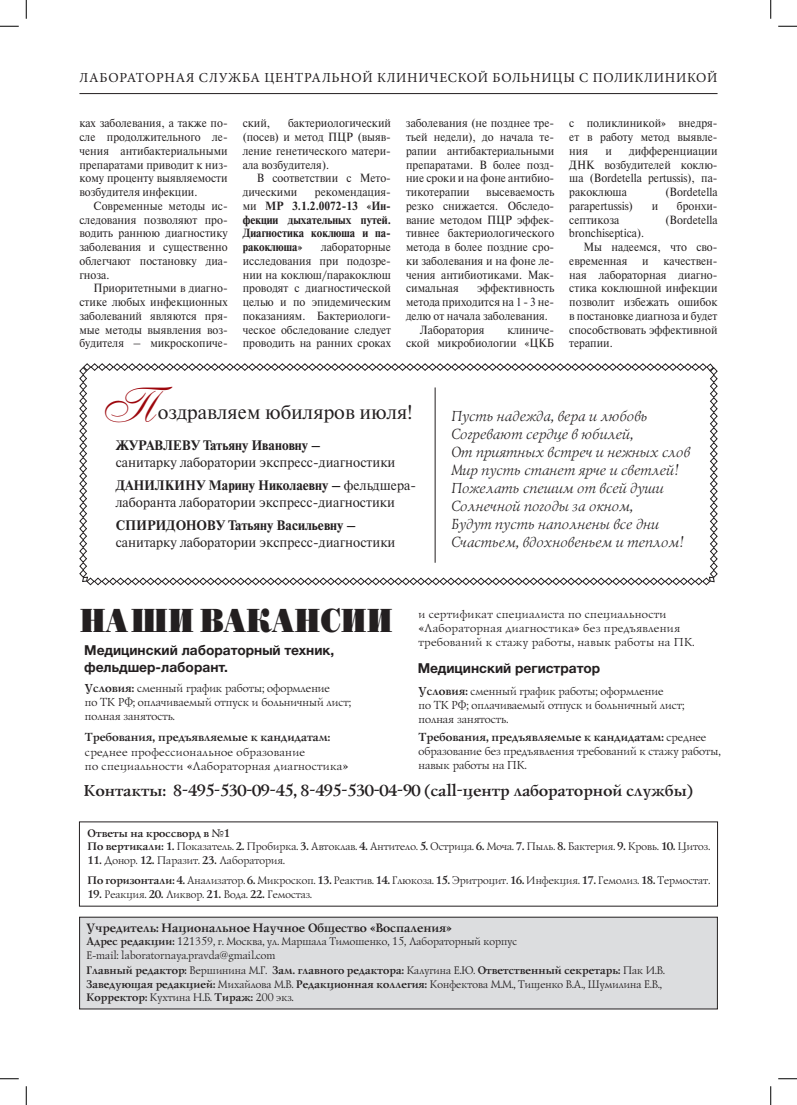
<style>
.page{position:relative;width:797px;height:1105px;background:#fff}
.page>*{position:absolute;margin:0;border:0;box-sizing:border-box;transform-origin:0 0}
.t1{font:49.75px "Anastasia Script C";color:#9d070d}
.t2{font:33px "Standard Poster C";letter-spacing:-.025em;color:#231f20;scale:.85 1}
.t3{font:20px "Newton C";color:#231f20}
.t4{font:700 16.25px "Lazurski C";color:#231f20}
.t5{font:italic 15px/18px "Lazurski C";color:#231f20}
.t6{font:13.75px/23.6px "Newton C";color:#231f20}
.t7{font:13.75px/16.5px "Helvetica 7 Bold";color:#231f20}
.t8{font:13.75px "Minion Pro";letter-spacing:.05em;color:#231f20}
.t9{font:700 13.75px "Newton C";color:#231f20}
.t10{font:700 12.5px "Lazurski C";color:#231f20}
.t11{font:11.88px/13.8px "Newton C";color:#231f20;text-align:justify;scale:.93 1}
.t12{font:11.88px/14.2px "Lazurski C";color:#231f20}
.t13{font:11.88px/14.2px "Lazurski C";letter-spacing:.025em;color:#231f20}
.t14{font:700 11.88px/13.8px "Newton C";color:#231f20;text-align:justify;scale:.93 1}
.t15{font:700 11.88px "Lazurski C";color:#231f20}
.t16{font:11.25px/13.5px "Lazurski C";color:#231f20}
.t17{font:700 11.25px/13.5px "Lazurski C";color:#231f20}
.s1{font-weight:400}
.s2{font-weight:700}
</style>
<div class="page">
<hr style="left:79px;top:93px;width:638px;height:1px;background:#231f20">
<div style="left:80px;top:917px;width:637px;height:92px;background:#dcdddf"></div>
<div style="left:79px;top:917px;width:638px;height:92px;border:1px solid #231f20"></div>
<svg style="left:79px;top:363px;width:639px;height:223px"></svg>
<svg style="left:0;top:25px;width:19px;height:2px"></svg>
<svg style="left:778px;top:25px;width:19px;height:2px"></svg>
<svg style="left:0;top:1078px;width:19px;height:1px"></svg>
<svg style="left:778px;top:1078px;width:19px;height:1px"></svg>
<svg style="left:25px;top:0;width:2px;height:19px"></svg>
<svg style="left:25px;top:1086px;width:2px;height:19px"></svg>
<svg style="left:770px;top:0;width:1px;height:19px"></svg>
<svg style="left:770px;top:1086px;width:1px;height:19px"></svg>
<p class="t8" style="left:79px;top:68px;width:639px">ЛАБОРАТОРНАЯ СЛУЖБА ЦЕНТРАЛЬНОЙ КЛИНИЧЕСКОЙ БОЛЬНИЦЫ С ПОЛИКЛИНИКОЙ</p>
<p class="t11" style="left:79px;top:116px;width:161px">ках заболевания, а также по&shy;сле продолжительного ле&shy;чения антибактериальными препаратами приводит к низ&shy;кому проценту выявляемости возбудителя инфекции.</p>
<p class="t11" style="left:79px;top:199px;width:161px;text-indent:14px">Современные методы ис&shy;следования позволяют про&shy;водить раннюю диагностику заболевания и существенно облегчают постановку диа&shy;гноза.</p>
<p class="t11" style="left:79px;top:281px;width:161px;text-indent:14px">Приоритетными в диагно&shy;стике любых инфекционных заболеваний являются пря&shy;мые методы выявления воз&shy;будителя – микроскопиче-</p>
<p class="t11" style="left:243px;top:116px;width:161px;text-indent:45px">бактериологический (посев) и метод ПЦР (выяв&shy;ление генетического матери&shy;ала возбудителя).</p>
<p class="t11" style="left:243px;top:171px;width:161px;text-indent:14px">В соответствии с Мето&shy;дическими</p>
<p class="t11" style="left:243px;top:116px;width:31px">ский,</p>
<p class="t14" style="left:243px;top:185px;width:161px;text-indent:72px"><span class="s1">рекомендация&shy;ми</span> МР 3.1.2.0072-13 «Ин&shy;фекции дыхательных путей.<br>Диагностика коклюша и па&shy;ракоклюша»</p>
<p class="t11" style="left:243px;top:240px;width:161px;text-indent:78px">лабораторные исследования при подозре&shy;нии на коклюш/паракоклюш проводят с диагностической целью и по эпидемическим показаниям. Бактериологи&shy;ческое обследование следует проводить на ранних сроках</p>
<p class="t11" style="left:406px;top:116px;width:161px">заболевания (не позднее тре&shy;тьей недели), до начала те&shy;рапии антибактериальными препаратами. В более позд&shy;ние сроки и на фоне антибио&shy;тикотерапии</p>
<p class="t11" style="left:406px;top:185px;width:161px;text-indent:80px">высеваемость резко снижается. Обследо&shy;вание методом ПЦР эффек&shy;тивнее бактериологического метода в более поздние сро&shy;ки заболевания и на фоне ле&shy;чения антибиотиками. Мак&shy;симальная</p>
<p class="t11" style="left:477px;top:281px;width:84px">эффективность</p>
<p class="t11" style="left:406px;top:295px;width:161px">метода приходится на 1 - 3 не-</p>
<p class="t11" style="left:406px;top:309px;width:154px">делю от начала заболевания.</p>
<p class="t11" style="left:420px;top:323px;width:71px">Лаборатория</p>
<p class="t11" style="left:406px;top:323px;width:161px;text-align:right">клиниче-<br>ской микробиологии «ЦКБ</p>
<p class="t11" style="left:569px;top:116px;width:161px">с поликлиникой» внедря&shy;ет в работу метод выявле&shy;ния</p>
<p class="t11" style="left:569px;top:144px;width:161px;text-indent:60px">дифференциации ДНК возбудителей коклю&shy;ша (Bordetella pertussis), па&shy;ракоклюша</p>
<p class="t11" style="left:605px;top:144px;width:8px">и</p>
<p class="t11" style="left:665px;top:185px;width:57px">(Bordetella</p>
<p class="t11" style="left:569px;top:199px;width:70px">parapertussis)</p>
<p class="t11" style="left:651px;top:199px;width:8px">и</p>
<p class="t11" style="left:677px;top:199px;width:45px">бронхи-</p>
<p class="t11" style="left:569px;top:213px;width:55px">септикоза</p>
<p class="t11" style="left:665px;top:213px;width:57px">(Bordetella</p>
<p class="t11" style="left:569px;top:226px;width:82px">bronchiseptica).</p>
<p class="t11" style="left:583px;top:240px;width:146px">Мы надеемся, что сво-</p>
<p class="t11" style="left:569px;top:254px;width:161px">евременная и качествен-</p>
<p class="t11" style="left:569px;top:268px;width:161px">ная лабораторная диагно-</p>
<p class="t11" style="left:569px;top:281px;width:161px">стика коклюшной инфекции</p>
<p class="t11" style="left:569px;top:295px;width:161px">позволит избежать ошибок</p>
<p class="t11" style="left:569px;top:309px;width:161px">в постановке диагноза и будет</p>
<p class="t11" style="left:569px;top:323px;width:161px">способствовать эффективной</p>
<p class="t11" style="left:569px;top:336px;width:48px">терапии.</p>
<h1 class="t1" style="left:97px;top:377px;width:52px">П</h1>
<h3 class="t3" style="left:158px;top:402px;width:256px">оздравляем юбиляров июля!</h3>
<p class="t9" style="left:116px;top:438px;width:206px">ЖУРАВЛЕВУ Татьяну Ивановну –</p>
<p class="t6" style="left:116px;top:450px;width:302px">санитарку лаборатории экспресс-диагностики<br><span class="s2">ДАНИЛКИНУ Марину Николаевну –</span> фельдшера-</p>
<p class="t6" style="left:116px;top:490px;width:281px">лаборанта лаборатории экспресс-диагностики</p>
<p class="t9" style="left:116px;top:518px;width:242px">СПИРИДОНОВУ Татьяну Васильевну –</p>
<p class="t6" style="left:116px;top:530px;width:281px">санитарку лаборатории экспресс-диагностики</p>
<p class="t5" style="left:450px;top:406px;width:241px">Пусть надежда, вера и любовь<br>Согревают сердце в юбилей,<br>От приятных встреч и нежных слов<br>Мир пусть станет ярче и светлей!<br>Пожелать спешим от всей души<br>Солнечной погоды за окном,<br>Будут пусть наполнены все дни<br>Счастьем, вдохновеньем и теплом!</p>
<h2 class="t2" style="left:79px;top:603px;width:370px">НАШИ ВАКАНСИИ</h2>
<p class="t7" style="left:84px;top:642px;width:251px">Медицинский лабораторный техник, фельдшер-лаборант.</p>
<p class="t12" style="left:84px;top:680px;width:267px"><span class="s2">Условия:</span> сменный график работы; оформление<br>по ТК РФ; оплачиваемый отпуск и больничный лист; полная занятость.</p>
<p class="t15" style="left:84px;top:730px;width:247px">Требования, предъявляемые к кандидатам:</p>
<p class="t13" style="left:84px;top:744px;width:265px">среднее профессиональное образование<br>по специальности «Лабораторная диагностика»</p>
<p class="t13" style="left:418px;top:606px;width:277px">и сертификат специалиста по специальности «Лабораторная диагностика» без предъявления требований к стажу работы, навык работы на ПК.</p>
<p class="t7" style="left:418px;top:660px;width:184px">Медицинский регистратор</p>
<p class="t12" style="left:418px;top:683px;width:267px"><span class="s2">Условия:</span> сменный график работы; оформление<br>по ТК РФ; оплачиваемый отпуск и больничный лист; полная занятость.</p>
<p class="t12" style="left:418px;top:729px;width:304px"><span class="s2">Требования, предъявляемые к кандидатам:</span> среднее образование без предъявления требований к стажу работы, навык работы на ПК.</p>
<h3 class="t4" style="left:83px;top:780px;width:610px">Контакты: 8-495-530-09-45, 8-495-530-04-90 (call-центр лабораторной службы)</h3>
<p class="t16" style="left:87px;top:826px;width:624px"><span class="s2">Ответы на кроссворд в №1<br>По вертикали: 1.</span> Показатель. <span class="s2">2.</span> Пробирка. <span class="s2">3.</span> Автоклав. <span class="s2">4.</span> Антитело. <span class="s2">5.</span> Острица. <span class="s2">6.</span> Моча. <span class="s2">7.</span> Пыль. <span class="s2">8.</span> Бактерия. <span class="s2">9.</span> Кровь. <span class="s2">10.</span> Цитоз.</p>
<p class="t16" style="left:87px;top:849px;width:624px;line-height:20.6px"><span class="s2">11.</span> Донор. <span class="s2">12.</span> Паразит. <span class="s2">23.</span> Лаборатория.<br><span class="s2">По горизонтали: 4.</span> Анализатор. <span class="s2">6.</span> Микроскоп. <span class="s2">13.</span> Реактив. <span class="s2">14.</span> Глюкоза. <span class="s2">15.</span> Эритроцит. <span class="s2">16.</span> Инфекция. <span class="s2">17.</span> Гемолиз. <span class="s2">18.</span> Термостат.</p>
<p class="t16" style="left:87px;top:887px;width:226px"><span class="s2">19.</span> Реакция. <span class="s2">20.</span> Ликвор. <span class="s2">21.</span> Вода. <span class="s2">22.</span> Гемостаз.</p>
<p class="t10" style="left:86px;top:920px;width:367px">Учредитель: Национальное Научное Общество «Воспаления»</p>
<p class="t16" style="left:86px;top:934px;width:432px"><span class="s2">Адрес редакции:</span> 121359, г. Москва, ул. Маршала Тимошенко, 15, Лабораторный корпус<br>E-mail: laboratornaya.pravda@gmail.com</p>
<p class="t17" style="left:86px;top:963px;width:580px">Главный редактор: <span class="s1">Вершинина М.Г.</span> Зам. главного редактора: <span class="s1">Калугина Е.Ю.</span> Ответственный секретарь: <span class="s1">Пак И.В.<br></span>Заведующая редакцией: <span class="s1">Михайлова М.В.</span> Редакционная коллегия: <span class="s1">Конфектова М.М., Тищенко В.А., Шумилина Е.В.,<br></span>Корректор: <span class="s1">Кухтина Н.Б.</span> Тираж: <span class="s1">200 экз.</span></p>
</div>
